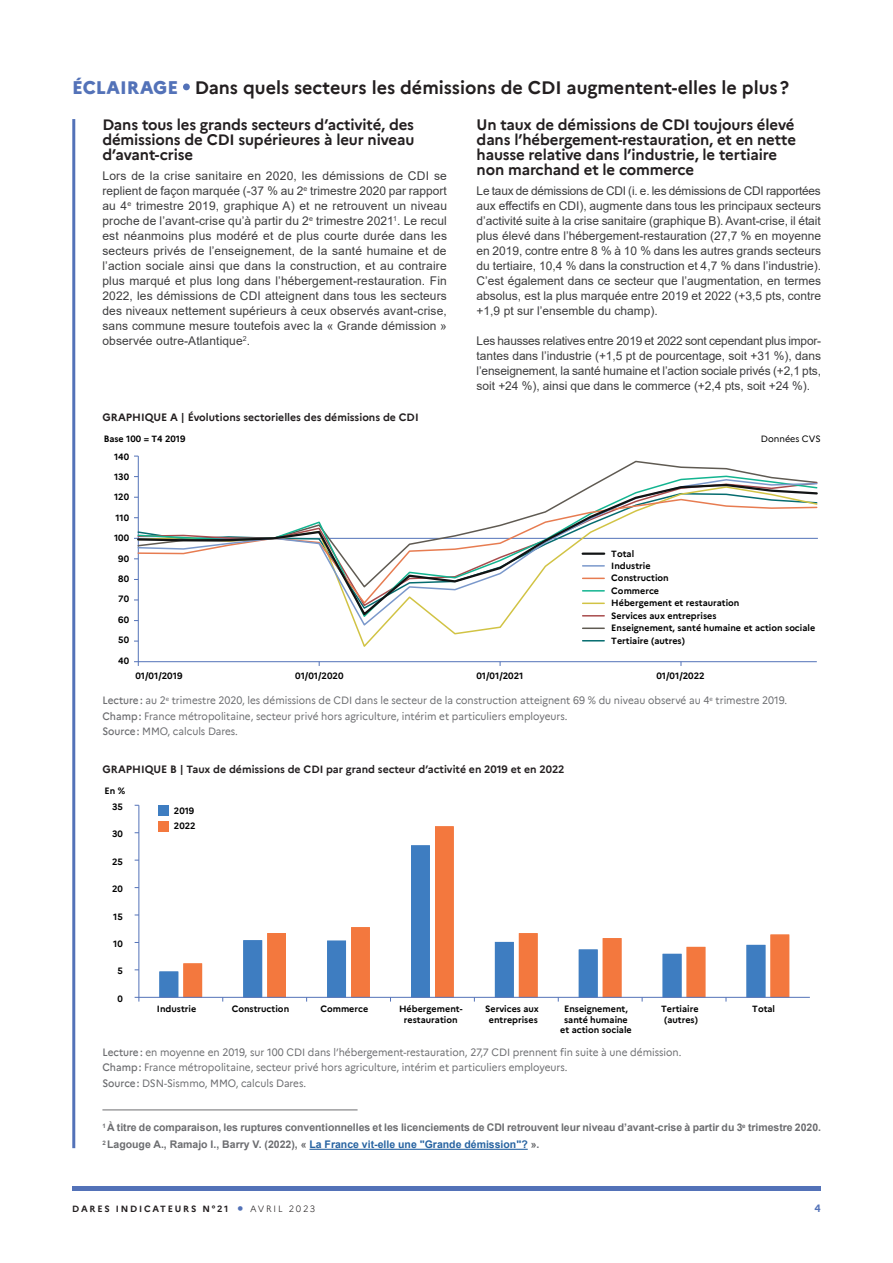
<style>
.page{position:relative;width:893px;height:1263px;background:#fff}
.page>*{position:absolute;margin:0;border:0;box-sizing:border-box;transform-origin:0 0}
.t1{font:700 18px "Marianne";color:#231f20}
.t2{font:700 15px/15px "Marianne";letter-spacing:-.01em;color:#231f20;text-align:justify}
.t3{font:12px/15px "Arial";color:#3e3e3f;text-align:justify}
.t4{font:10.5px/15.6px "Marianne";color:#6c6d70;scale:.95 1}
.t5{font:700 10.5px/17px "Arial";color:#6c6d70}
.t6{font:700 10.5px "Marianne";color:#231f20}
.t7{font:700 10.5px "Marianne";color:#5372b8}
.t8{font:700 9px/12.5px "Marianne";color:#000001;text-align:center}
.t9{font:700 9px "Marianne";letter-spacing:.2em;color:#231f20}
.t10{font:300 9px "Marianne";letter-spacing:.2em;color:#231f20}
.t11{font:9px "Marianne";color:#000001}
.s1{font-weight:800;color:#5372b8}
.s2{font-weight:500}
.s3{color:#2763a1}
.s4{font-size:21px;color:#5372b8}
</style>
<div class="page">
<div style="left:72px;top:1186px;width:749px;height:5px;background:#5372b8"></div>
<svg style="left:183px;top:83px;width:7px;height:7px"></svg>
<hr style="left:102px;top:1109px;width:256px;height:1px;background:#6c6d70">
<hr style="left:309px;top:1149px;width:219px;height:1px;background:#2763a1">
<hr style="left:72px;top:119px;width:3px;height:1029px;background:#5372b8">
<hr style="left:138px;top:456px;width:1px;height:210px;background:#5372b8">
<hr style="left:134px;top:661px;width:683px;height:1px;background:#5372b8">
<svg style="left:137px;top:459px;width:625px;height:16px"></svg>
<svg style="left:137px;top:478px;width:681px;height:149px"></svg>
<svg style="left:136px;top:483px;width:682px;height:135px"></svg>
<svg style="left:159px;top:971px;width:24px;height:26px"></svg>
<svg style="left:183px;top:826px;width:606px;height:171px"></svg>
<hr style="left:139px;top:805px;width:1px;height:196px;background:#5372b8">
<hr style="left:135px;top:997px;width:675px;height:1px;background:#5372b8">
<div style="left:158px;top:821px;width:11px;height:11px;background:#f3783e"></div>
<div style="left:158px;top:805px;width:11px;height:11px;background:#3e7dc1"></div>
<h1 class="t1" style="left:72px;top:73px;width:718px"><span class="s1">ÉCLAIRAGE</span> Dans quels secteurs les démissions de CDI augmentent-elles le plus?</h1>
<p class="t2" style="left:102px;top:116px;width:313px">Dans tous les grands secteurs d’activité, des démissions de CDI supérieures à leur niveau d’avant-crise</p>
<p class="t3" style="left:102px;top:168px;width:346px">Lors de la crise sanitaire en 2020, les démissions de CDI se replient de façon marquée (-37 % au 2<sup>e</sup> trimestre 2020 par rapport au 4<sup>e</sup> trimestre 2019, graphique A) et ne retrouvent un niveau proche de l’avant-crise qu’à partir du 2<sup>e</sup> trimestre 2021<sup>1</sup>. Le recul est néanmoins plus modéré et de plus courte durée dans les secteurs privés de l’enseignement, de la santé humaine et de l’action sociale ainsi que dans la construction, et au contraire plus marqué et plus long dans l’hébergement-restauration. Fin 2022, les démissions de CDI atteignent dans tous les secteurs des niveaux nettement supérieurs à ceux observés avant-crise, sans commune mesure toutefois avec la « Grande démission » observée outre-Atlantique<sup>2</sup>.</p>
<p class="t2" style="left:477px;top:116px;width:321px;text-align:left">Un taux de démissions de CDI toujours élevé dans l’hébergement-restauration, et en nette hausse relative dans l’industrie, le tertiaire non marchand et le commerce</p>
<p class="t3" style="left:477px;top:183px;width:346px">Le taux de démissions de CDI (i. e. les démissions de CDI rapportées aux effectifs en CDI), augmente dans tous les principaux secteurs d’activité suite à la crise sanitaire (graphique B). Avant-crise, il était plus élevé dans l’hébergement-restauration (27,7 % en moyenne en 2019, contre entre 8 % à 10 % dans les autres grands secteurs du tertiaire, 10,4 % dans la construction et 4,7 % dans l’industrie).<br>C’est également dans ce secteur que l’augmentation, en termes absolus, est la plus marquée entre 2019 et 2022 (+3,5 pts, contre +1,9 pt sur l’ensemble du champ).</p>
<p class="t3" style="left:477px;top:333px;width:346px">Les hausses relatives entre 2019 et 2022 sont cependant plus impor&shy;tantes dans l’industrie (+1,5 pt de pourcentage, soit +31 %), dans l’enseignement, la santé humaine et l’action sociale privés (+2,1 pts, soit +24 %), ainsi que dans le commerce (+2,4 pts, soit +24 %).</p>
<p class="t6" style="left:102px;top:410px;width:318px">GRAPHIQUE A | Évolutions sectorielles des démissions de CDI</p>
<p class="t8" style="left:104px;top:432px;width:83px">Base 100 = T4 2019</p>
<p class="t11" style="left:761px;top:432px;width:61px">Données CVS</p>
<p class="t8" style="left:114px;top:449px;width:16px">140</p>
<p class="t8" style="left:114px;top:470px;width:16px">130</p>
<p class="t8" style="left:114px;top:490px;width:16px">120</p>
<p class="t8" style="left:115px;top:511px;width:15px">110</p>
<p class="t8" style="left:114px;top:531px;width:16px">100</p>
<p class="t8" style="left:118px;top:551px;width:12px">90</p>
<p class="t8" style="left:118px;top:572px;width:12px">80</p>
<p class="t8" style="left:118px;top:592px;width:12px">70</p>
<p class="t8" style="left:118px;top:613px;width:12px">60</p>
<p class="t8" style="left:118px;top:633px;width:12px">50</p>
<p class="t8" style="left:118px;top:653px;width:12px">40</p>
<p class="t8" style="left:611px;top:547px;width:24px">Total</p>
<p class="t8" style="left:611px;top:559px;width:205px;text-align:left">Industrie<br>Construction<br>Commerce<br>Hébergement et restauration<br>Services aux entreprises<br>Enseignement, santé humaine et action sociale<br>Tertiaire (autres)</p>
<p class="t8" style="left:136px;top:669px;width:48px">01/01/2019</p>
<p class="t8" style="left:295px;top:669px;width:50px">01/01/2020</p>
<p class="t8" style="left:476px;top:669px;width:48px">01/01/2021</p>
<p class="t8" style="left:656px;top:669px;width:50px">01/01/2022</p>
<p class="t4" style="left:102px;top:692px;width:722px"><span class="s2">Lecture:</span> au 2<sup>e</sup> trimestre 2020, les démissions de CDI dans le secteur de la construction atteignent 69 % du niveau observé au 4<sup>e</sup> trimestre 2019.<br><span class="s2">Champ:</span> France métropolitaine, secteur privé hors agriculture, intérim et particuliers employeurs.<br><span class="s2">Source:</span> MMO, calculs Dares.</p>
<p class="t6" style="left:102px;top:761px;width:464px">GRAPHIQUE B | Taux de démissions de CDI par grand secteur d’activité en 2019 et en 2022</p>
<p class="t8" style="left:104px;top:784px;width:22px">En %</p>
<p class="t8" style="left:112px;top:800px;width:12px">35</p>
<p class="t8" style="left:112px;top:827px;width:12px">30</p>
<p class="t8" style="left:112px;top:854px;width:12px">25</p>
<p class="t8" style="left:112px;top:882px;width:12px">20</p>
<p class="t8" style="left:113px;top:909px;width:11px">15</p>
<p class="t8" style="left:113px;top:937px;width:11px">10</p>
<p class="t8" style="left:117px;top:964px;width:7px">5</p>
<p class="t8" style="left:117px;top:992px;width:7px">0</p>
<p class="t8" style="left:174px;top:804px;width:22px">2019</p>
<p class="t8" style="left:174px;top:819px;width:23px">2022</p>
<p class="t8" style="left:157px;top:1002px;width:41px">Industrie</p>
<p class="t8" style="left:232px;top:1002px;width:59px">Construction</p>
<p class="t8" style="left:320px;top:1002px;width:49px">Commerce</p>
<p class="t8" style="left:399px;top:1003px;width:65px;line-height:10.5px">Hébergement&shy;restauration</p>
<p class="t8" style="left:485px;top:1003px;width:55px;line-height:10.5px">Services aux entreprises</p>
<p class="t8" style="left:560px;top:1003px;width:73px;line-height:10.5px">Enseignement, santé humaine et action sociale</p>
<p class="t8" style="left:661px;top:1003px;width:39px;line-height:10.5px">Tertiaire (autres)</p>
<p class="t8" style="left:752px;top:1002px;width:24px">Total</p>
<p class="t4" style="left:102px;top:1043px;width:611px"><span class="s2">Lecture:</span> en moyenne en 2019, sur 100 CDI dans l’hébergement-restauration, 27,7 CDI prennent fin suite à une démission.<br><span class="s2">Champ:</span> France métropolitaine, secteur privé hors agriculture, intérim et particuliers employeurs.<br><span class="s2">Source:</span> DSN-Sismmo, MMO, calculs Dares.</p>
<p class="t5" style="left:102px;top:1119px;width:720px"><sup>1</sup> À titre de comparaison, les ruptures conventionnelles et les licenciements de CDI retrouvent leur niveau d’avant-crise à partir du 3<sup>e</sup> trimestre 2020.<br><sup>2</sup> Lagouge A., Ramajo I., Barry V. (2022), « <span class="s3">La France vit-elle une "Grande démission"?</span> ».</p>
<p class="t9" style="left:72px;top:1202px;width:158px">DARES INDICATEURS N°21</p>
<p class="t10" style="left:237px;top:1202px;width:80px"><span class="s4">•</span> AVRIL 2023</p>
<p class="t7" style="left:814px;top:1200px;width:8px">4</p>
</div>
